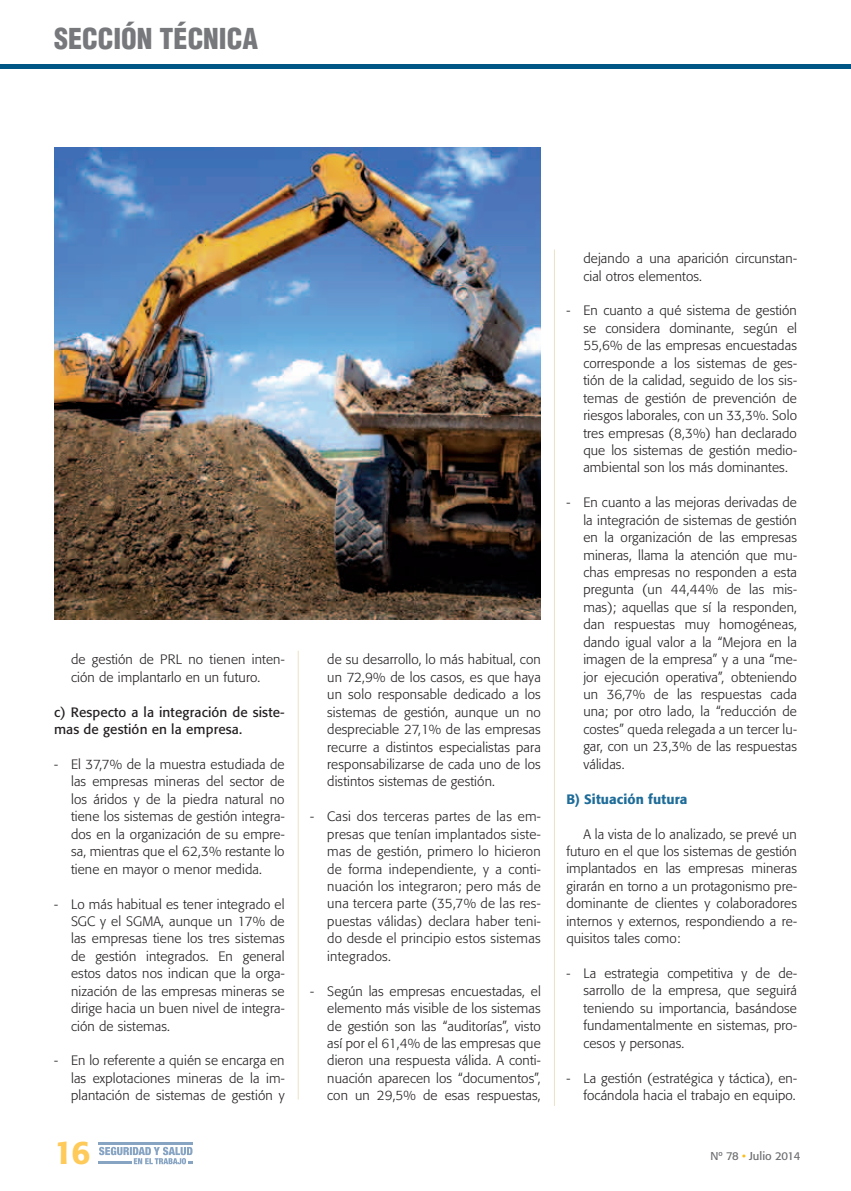
<style>
.page{position:relative;width:851px;height:1191px;background:#fff}
.page>*{position:absolute;margin:0;border:0;box-sizing:border-box;transform-origin:0 0}
.t1{font:500 32.4px "Formata";color:#feca5a}
.t2{font:900 condensed 28.05px "Helvetica LT Std";color:#76787b}
.t3{font:300 13.5px/17.4px "Formata";letter-spacing:.01em;color:#231f20;text-align:justify}
.t4{font:13.5px/17.4px "Formata";letter-spacing:.01em;color:#231f20}
.t5{font:500 13.5px "Formata";letter-spacing:.01em;color:#1e6c99}
.t6{font:11.25px "Formata";color:#6c6d70}
.s1{color:#fdbc12}
</style>
<div class="page">
<hr style="left:554px;top:249px;width:1px;height:857px;background:#ece1c5">
<hr style="left:0;top:65px;width:850px;height:4px;background:#005786">
<hr style="left:98px;top:1142px;width:95px;height:2px;background:#87a4c3">
<hr style="left:98px;top:1161px;width:34px;height:3px;background:#87a4c3">
<svg style="left:99px;top:1146px;width:94px;height:18px"></svg>
<hr style="left:298px;top:651px;width:1px;height:448px;background:#ece1c5">
<img style="left:54px;top:147px;width:486px;height:472px">
<h2 class="t2" style="left:54px;top:21px;width:205px">SECCIÓN TÉCNICA</h2>
<p class="t3" style="left:71px;top:651px;width:215px">de gestión de PRL no tienen inten&shy;ción de implantarlo en un futuro.</p>
<p class="t4" style="left:54px;top:703px;width:232px">c) Respecto a la integración de siste&shy;mas de gestión en la empresa.</p>
<p class="t3" style="left:71px;top:755px;width:215px;text-indent:-17px">- El 37,7% de la muestra estudiada de las empresas mineras del sector de los áridos y de la piedra natural no tiene los sistemas de gestión integra&shy;dos en la organización de su empre&shy;sa, mientras que el 62,3% restante lo tiene en mayor o menor medida.</p>
<p class="t3" style="left:71px;top:895px;width:215px;text-indent:-17px">- Lo más habitual es tener integrado el SGC y el SGMA, aunque un 17% de las empresas tiene los tres sistemas de gestión integrados. En general estos datos nos indican que la orga&shy;nización de las empresas mineras se dirige hacia un buen nivel de integra&shy;ción de sistemas.</p>
<p class="t3" style="left:71px;top:1052px;width:215px;text-indent:-17px">- En lo referente a quién se encarga en las explotaciones mineras de la im&shy;plantación de sistemas de gestión y</p>
<p class="t3" style="left:327px;top:651px;width:215px">de su desarrollo, lo más habitual, con un 72,9% de los casos, es que haya un solo responsable dedicado a los sistemas de gestión, aunque un no despreciable 27,1% de las empresas recurre a distintos especialistas para responsabilizarse de cada uno de los distintos sistemas de gestión.</p>
<p class="t3" style="left:327px;top:808px;width:215px;text-indent:-17px">- Casi dos terceras partes de las em&shy;presas que tenían implantados siste&shy;mas de gestión, primero lo hicieron de forma independiente, y a conti&shy;nuación los integraron; pero más de una tercera parte (35,7% de las res&shy;puestas válidas) declara haber teni&shy;do desde el principio estos sistemas integrados.</p>
<p class="t3" style="left:327px;top:982px;width:215px;text-indent:-17px">- Según las empresas encuestadas, el elemento más visible de los sistemas de gestión son las “auditorías”, visto así por el 61,4% de las empresas que dieron una respuesta válida. A conti&shy;nuación aparecen los “documentos”, con un 29,5% de esas respuestas,</p>
<p class="t3" style="left:583px;top:250px;width:215px">dejando a una aparición circunstan&shy;cial otros elementos.</p>
<p class="t3" style="left:583px;top:302px;width:215px;text-indent:-17px">- En cuanto a qué sistema de gestión se considera dominante, según el 55,6% de las empresas encuestadas corresponde a los sistemas de ges&shy;tión de la calidad, seguido de los sis&shy;temas de gestión de prevención de riesgos laborales, con un 33,3%. Solo tres empresas (8,3%) han declarado que los sistemas de gestión medio&shy;ambiental son los más dominantes.</p>
<p class="t3" style="left:583px;top:494px;width:215px;text-indent:-17px">- En cuanto a las mejoras derivadas de la integración de sistemas de gestión en la organización de las empresas mineras, llama la atención que mu&shy;chas empresas no responden a esta pregunta (un 44,44% de las mis&shy;mas); aquellas que sí la responden, dan respuestas muy homogéneas, dando igual valor a la “Mejora en la imagen de la empresa” y a una “me&shy;jor ejecución operativa”, obteniendo un 36,7% de las respuestas cada una; por otro lado, la “reducción de costes” queda relegada a un tercer lu&shy;gar, con un 23,3% de las respuestas válidas.</p>
<p class="t5" style="left:566px;top:790px;width:123px">B) Situación futura</p>
<p class="t3" style="left:566px;top:825px;width:232px;text-indent:17px">A la vista de lo analizado, se prevé un futuro en el que los sistemas de gestión implantados en las empresas mineras girarán en torno a un protagonismo pre&shy;dominante de clientes y colaboradores internos y externos, respondiendo a re&shy;quisitos tales como:</p>
<p class="t3" style="left:583px;top:964px;width:215px;text-indent:-17px">- La estrategia competitiva y de de&shy;sarrollo de la empresa, que seguirá teniendo su importancia, basándose fundamentalmente en sistemas, pro&shy;cesos y personas.</p>
<p class="t3" style="left:566px;top:1069px;width:232px;text-align:right">- La gestión (estratégica y táctica), en&shy;focándola hacia el trabajo en equipo.</p>
<h1 class="t1" style="left:54px;top:1132px;width:38px">16</h1>
<p class="t6" style="left:710px;top:1149px;width:91px">Nº 78 <span class="s1">•</span> Julio 2014</p>
</div>
